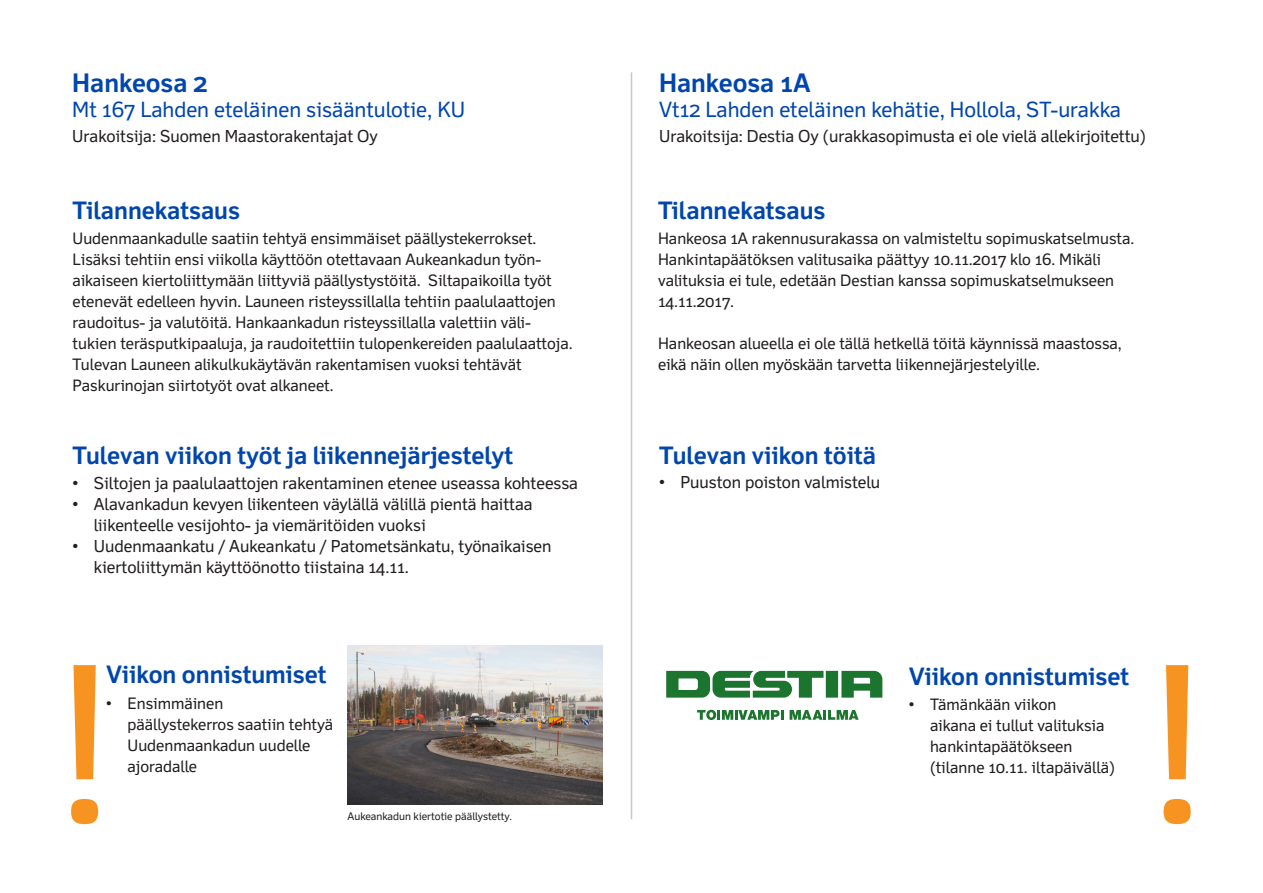
<style>
.page{position:relative;width:1263px;height:893px;background:#fff}
.page>*{position:absolute;margin:0;border:0;box-sizing:border-box;transform-origin:0 0}
.t1{font:700 25.5px "Felbridge Std";color:#0046ad}
.otsikko{font:700 24px "Felbridge Std";color:#0046ad}
.t2{font:21px "Felbridge Std";color:#0046ad}
.t3{font:16.5px/21px "Felbridge Std";color:#231f20}
.leipis{font:15.75px/21px "Felbridge Std";color:#231f20}
.kuvateksti{font:10.5px "Felbridge Std";color:#231f20}
</style>
<div class="page">
<hr style="left:631px;top:72px;width:1px;height:747px;background:#c8c8c8">
<svg style="left:71px;top:665px;width:27px;height:159px"></svg>
<svg style="left:1163px;top:665px;width:28px;height:159px"></svg>
<svg style="left:666px;top:671px;width:216px;height:27px"></svg>
<svg style="left:697px;top:710px;width:86px;height:10px"></svg>
<svg style="left:789px;top:710px;width:70px;height:10px"></svg>
<img style="left:348px;top:646px;width:255px;height:159px">
<p class="t1" style="left:72px;top:67px;width:137px">Hankeosa 2</p>
<p class="t2" style="left:72px;top:97px;width:394px">Mt 167 Lahden eteläinen sisääntulotie, KU</p>
<p class="t3" style="left:72px;top:126px;width:307px">Urakoitsija: Suomen Maastorakentajat Oy</p>
<p class="otsikko" style="left:73px;top:196px;width:169px">Tilannekatsaus</p>
<p class="leipis" style="left:73px;top:228px;width:502px">Uudenmaankadulle saatiin tehtyä ensimmäiset päällystekerrokset.<br>Lisäksi tehtiin ensi viikolla käyttöön otettavaan Aukeankadun työn&shy;aikaiseen kiertoliittymään liittyviä päällystystöitä. Siltapaikoilla työt etenevät edelleen hyvin. Launeen risteyssillalla tehtiin paalulaattojen raudoitus- ja valutöitä. Hankaankadun risteyssillalla valettiin väli&shy;tukien teräsputkipaaluja, ja raudoitettiin tulopenkereiden paalulaattoja.<br>Tulevan Launeen alikulkukäytävän rakentamisen vuoksi tehtävät Paskurinojan siirtotyöt ovat alkaneet.</p>
<p class="otsikko" style="left:73px;top:441px;width:442px">Tulevan viikon työt ja liikennejärjestelyt</p>
<p class="t3" style="left:73px;top:472px;width:507px">• Siltojen ja paalulaattojen rakentaminen etenee useassa kohteessa</p>
<p class="t3" style="left:94px;top:493px;width:440px;text-indent:-21px">• Alavankadun kevyen liikenteen väylällä välillä pientä haittaa liikenteelle vesijohto- ja viemäritöiden vuoksi</p>
<p class="t3" style="left:94px;top:535px;width:459px;text-indent:-21px">• Uudenmaankatu / Aukeankatu / Patometsänkatu, työnaikaisen kiertoliittymän käyttöönotto tiistaina 14.11.</p>
<p class="otsikko" style="left:106px;top:660px;width:222px">Viikon onnistumiset</p>
<p class="leipis" style="left:128px;top:692px;width:207px;text-indent:-21px">• Ensimmäinen päällystekerros saatiin tehtyä<br>Uudenmaankadun uudelle ajoradalle</p>
<p class="kuvateksti" style="left:348px;top:810px;width:166px">Aukeankadun kiertotie päällystetty.</p>
<p class="t1" style="left:659px;top:67px;width:153px">Hankeosa 1A</p>
<p class="t2" style="left:659px;top:97px;width:463px">Vt12 Lahden eteläinen kehätie, Hollola, ST-urakka</p>
<p class="t3" style="left:659px;top:126px;width:488px">Urakoitsija: Destia Oy (urakkasopimusta ei ole vielä allekirjoitettu)</p>
<p class="otsikko" style="left:658px;top:196px;width:169px">Tilannekatsaus</p>
<p class="leipis" style="left:658px;top:228px;width:478px">Hankeosa 1A rakennusurakassa on valmisteltu sopimuskatselmusta.<br>Hankintapäätöksen valitusaika päättyy 10.11.2017 klo 16. Mikäli valituksia ei tule, edetään Destian kanssa sopimuskatselmukseen 14.11.2017.</p>
<p class="leipis" style="left:658px;top:333px;width:465px">Hankeosan alueella ei ole tällä hetkellä töitä käynnissä maastossa, eikä näin ollen myöskään tarvetta liikennejärjestelyille.</p>
<p class="otsikko" style="left:659px;top:441px;width:218px">Tulevan viikon töitä</p>
<p class="t3" style="left:659px;top:471px;width:223px">• Puuston poiston valmistelu</p>
<p class="otsikko" style="left:909px;top:662px;width:222px">Viikon onnistumiset</p>
<p class="leipis" style="left:930px;top:694px;width:186px;text-indent:-21px">• Tämänkään viikon<br>aikana ei tullut valituksia hankintapäätökseen (tilanne 10.11. iltapäivällä)</p>
</div>
